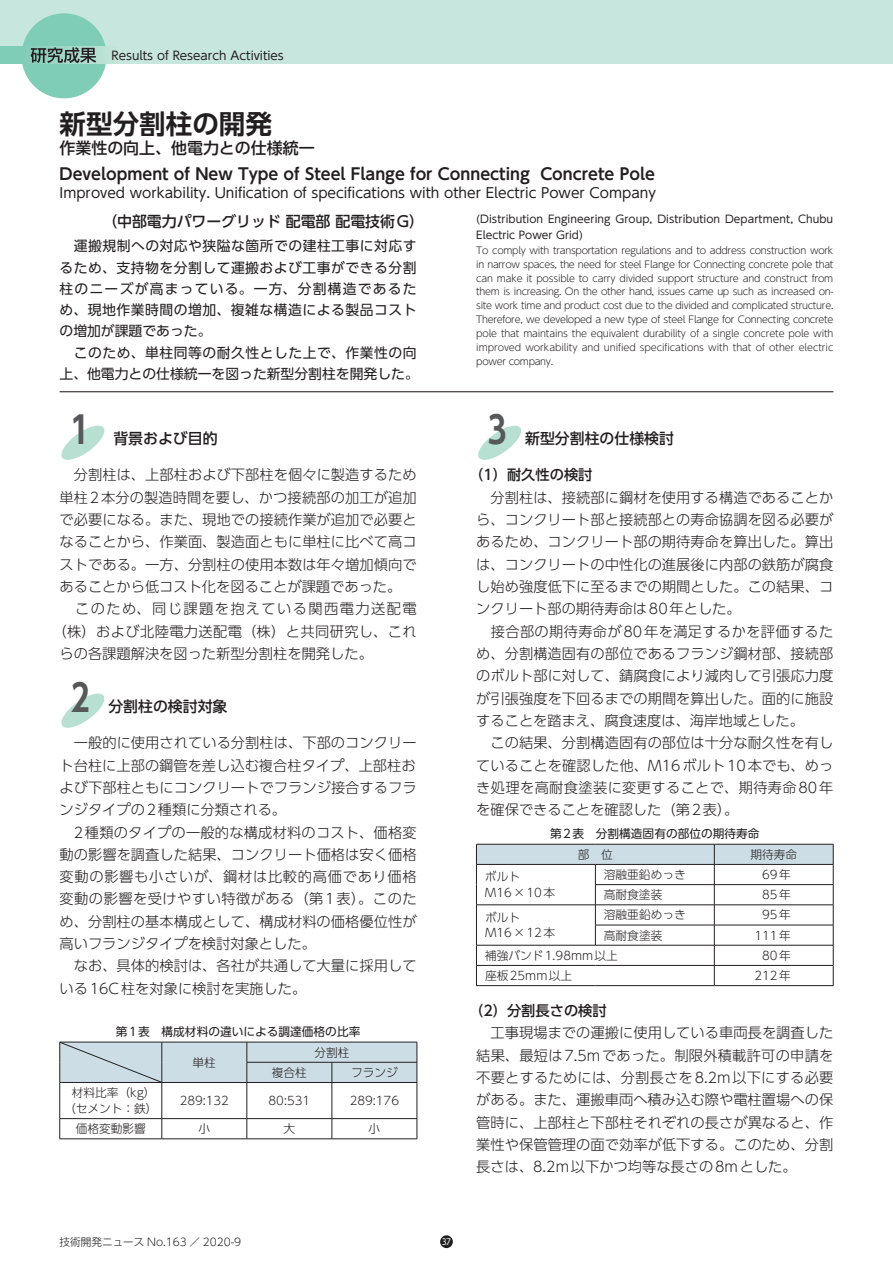
<style>
.page{position:relative;width:893px;height:1263px;background:#fff}
.page>*{position:absolute;margin:0;border:0;box-sizing:border-box;transform-origin:0 0}
.t1{font:700 37.2px "UD Shin Go Pro De";color:#57585a}
.t2{font:700 26.55px "UD Shin Go Pro De";color:#231f20}
.t3{font:700 15.9px "UD Shin Go Pro De";color:#231f20}
.t4{font:500 15.9px "UD Shin Go Pro";color:#231f20}
.t5{font:500 14.85px "UD Shin Go Pro";color:#231f20}
.t6{font:300 14.25px/22.4px "UD Shin Go Pro";letter-spacing:.005em;color:#231f20}
.t7{font:300 14.25px "UD Shin Go Pro";letter-spacing:.025em;color:#231f20}
.t8{font:300 14.25px "UD Shin Go Pro";letter-spacing:.1em;color:#231f20}
.t9{font:500 14.25px "UD Shin Go Pro";color:#231f20}
.t10{font:13.8px/21.3px "UD Shin Go Pro";letter-spacing:.035em;color:#231f20}
.t11{font:13.8px "UD Shin Go Pro";color:#231f20}
.t12{font:11.85px "UD Shin Go Pro";color:#231f20}
.t13{font:300 11.7px/15.9px "UD Shin Go Pro";color:#231f20}
.t14{font:11.7px "UD Shin Go Pro";color:#231f20}
.t15{font:10.65px/15.9px "UD Shin Go Pro";letter-spacing:.01em;color:#231f20}
.t16{font:300 10.65px "UD Shin Go Pro";color:#231f20}
.t17{font:300 9.6px/13.8px "UD Shin Go Pro";letter-spacing:-.005em;color:#231f20;text-align:justify}
.t18{font:8.55px "UD Shin Go Pro";color:#fff}
</style>
<div class="page">
<div style="left:0;top:0;width:893px;height:64px;background:#c7e6dd"></div>
<div style="left:22px;top:13px;width:85px;height:85px;background:#7fccb7;border-radius:50%"></div>
<svg style="left:0;top:47px;width:107px;height:17px"></svg>
<svg style="left:31px;top:47px;width:65px;height:16px"></svg>
<div style="left:440px;top:1235px;width:13px;height:13px;background:#231f20;border-radius:50%"></div>
<hr style="left:60px;top:391px;width:773px;height:1px;background:#231f20">
<svg style="left:61px;top:425px;width:44px;height:35px"></svg>
<svg style="left:61px;top:693px;width:44px;height:35px"></svg>
<hr style="left:162px;top:1083px;width:1px;height:35px;background:#231f20">
<hr style="left:247px;top:1083px;width:1px;height:35px;background:#231f20">
<hr style="left:332px;top:1083px;width:1px;height:35px;background:#231f20">
<svg style="left:162px;top:1119px;width:1px;height:19px"></svg>
<svg style="left:247px;top:1119px;width:1px;height:19px"></svg>
<svg style="left:332px;top:1119px;width:1px;height:19px"></svg>
<hr style="left:60px;top:1118px;width:102px;height:1px;background:#231f20">
<hr style="left:162px;top:1118px;width:85px;height:1px;background:#231f20">
<hr style="left:247px;top:1118px;width:85px;height:1px;background:#231f20">
<hr style="left:332px;top:1118px;width:85px;height:1px;background:#231f20">
<hr style="left:59px;top:1083px;width:1px;height:35px;background:#231f20">
<hr style="left:417px;top:1083px;width:1px;height:35px;background:#231f20">
<svg style="left:59px;top:1119px;width:1px;height:19px"></svg>
<svg style="left:417px;top:1119px;width:1px;height:19px"></svg>
<hr style="left:60px;top:1138px;width:102px;height:1px;background:#231f20">
<hr style="left:162px;top:1138px;width:85px;height:1px;background:#231f20">
<hr style="left:247px;top:1138px;width:85px;height:1px;background:#231f20">
<hr style="left:332px;top:1138px;width:85px;height:1px;background:#231f20">
<hr style="left:60px;top:1082px;width:102px;height:1px;background:#231f20">
<hr style="left:247px;top:1082px;width:85px;height:1px;background:#231f20">
<hr style="left:332px;top:1082px;width:85px;height:1px;background:#231f20">
<hr style="left:162px;top:1082px;width:85px;height:1px;background:#231f20">
<svg style="left:59px;top:1042px;width:359px;height:40px;background:#c5d4dc"></svg>
<svg style="left:478px;top:425px;width:43px;height:35px"></svg>
<hr style="left:714px;top:985px;width:119px;height:1px;background:#231f20">
<hr style="left:476px;top:985px;width:119px;height:1px;background:#231f20">
<hr style="left:595px;top:985px;width:119px;height:1px;background:#231f20">
<svg style="left:476px;top:844px;width:358px;height:141px"></svg>
<hr style="left:476px;top:864px;width:119px;height:1px;background:#231f20">
<hr style="left:595px;top:864px;width:119px;height:1px;background:#231f20">
<p class="t12" style="left:111px;top:46px;width:174px">Results of Research Activities</p>
<h2 class="t2" style="left:60px;top:102px;width:214px">新型分割柱の開発</h2>
<p class="t4" style="left:60px;top:135px;width:257px">作業性の向上、他電力との仕様統一</p>
<p class="t3" style="left:60px;top:161px;width:597px">Development of New Type of Steel Flange for Connecting Concrete Pole</p>
<p class="t11" style="left:60px;top:182px;width:598px">Improved workability. Unification of specifications with other Electric Power Company</p>
<p class="t5" style="left:102px;top:209px;width:323px">（中部電力パワーグリッド 配電部 配電技術G）</p>
<p class="t10" style="left:60px;top:235px;width:361px">　運搬規制への対応や狭隘な箇所での建柱工事に対応するため、支持物を分割して運搬および工事ができる分割柱のニーズが高まっている。一方、分割構造であるため、現地作業時間の増加、複雑な構造による製品コストの増加が課題であった。<br>　このため、単柱同等の耐久性とした上で、作業性の向上、他電力との仕様統一を図った新型分割柱を開発した。</p>
<p class="t15" style="left:476px;top:211px;width:358px">(Distribution Engineering Group, Distribution Department, Chubu<br>Electric Power Grid)</p>
<p class="t17" style="left:476px;top:243px;width:359px">To comply with transportation regulations and to address construction work in narrow spaces, the need for steel Flange for Connecting concrete pole that can make it possible to carry divided support structure and construct from them is increasing. On the other hand, issues came up such as increased on&shy;site work time and product cost due to the divided and complicated structure.<br>Therefore, we developed a new type of steel Flange for Connecting concrete pole that maintains the equivalent durability of a single concrete pole with improved workability and unified specifications with that of other electric power company.</p>
<h1 class="t1" style="left:71px;top:399px;width:20px">1</h1>
<p class="t5" style="left:113px;top:426px;width:106px">背景および目的</p>
<p class="t6" style="left:60px;top:463px;width:359px">　分割柱は、上部柱および下部柱を個々に製造するため</p>
<p class="t6" style="left:60px;top:485px;width:359px">単柱2本分の製造時間を要し、かつ接続部の加工が追加</p>
<p class="t6" style="left:60px;top:508px;width:359px">で必要になる。また、現地での接続作業が追加で必要と</p>
<p class="t6" style="left:60px;top:530px;width:359px">なることから、作業面、製造面ともに単柱に比べて高コ</p>
<p class="t6" style="left:60px;top:552px;width:359px">ストである。一方、分割柱の使用本数は年々増加傾向で</p>
<p class="t6" style="left:60px;top:575px;width:343px">あることから低コスト化を図ることが課題であった。</p>
<p class="t8" style="left:60px;top:597px;width:359px">　このため、同じ課題を抱えている関西電力送配電</p>
<p class="t7" style="left:52px;top:620px;width:366px">（株）および北陸電力送配電（株）と共同研究し、これ</p>
<p class="t6" style="left:60px;top:642px;width:315px">らの各課題解決を図った新型分割柱を開発した。</p>
<h1 class="t1" style="left:71px;top:667px;width:20px">2</h1>
<p class="t5" style="left:108px;top:694px;width:121px">分割柱の検討対象</p>
<p class="t6" style="left:60px;top:731px;width:359px">　一般的に使用されている分割柱は、下部のコンクリート台柱に上部の鋼管を差し込む複合柱タイプ、上部柱および下部柱ともにコンクリートでフランジ接合するフランジタイプの2種類に分類される。<br>　2種類のタイプの一般的な構成材料のコスト、価格変動の影響を調査した結果、コンクリート価格は安く価格変動の影響も小さいが、鋼材は比較的高価であり価格変動の影響を受けやすい特徴がある（第1表）。このため、分割柱の基本構成として、構成材料の価格優位性が高いフランジタイプを検討対象とした。<br>　なお、具体的検討は、各社が共通して大量に採用している16C柱を対象に検討を実施した。</p>
<p class="t14" style="left:116px;top:1022px;width:246px">第1表　構成材料の違いによる調達価格の比率</p>
<p class="t13" style="left:193px;top:1054px;width:25px">単柱</p>
<p class="t13" style="left:314px;top:1044px;width:37px">分割柱</p>
<p class="t13" style="left:272px;top:1064px;width:37px">複合柱</p>
<p class="t13" style="left:351px;top:1064px;width:48px">フランジ</p>
<p class="t13" style="left:64px;top:1084px;width:95px;text-align:center">材料比率（kg）（セメント：鉄）</p>
<p class="t13" style="left:180px;top:1092px;width:51px">289:132</p>
<p class="t13" style="left:269px;top:1092px;width:43px">80:531</p>
<p class="t13" style="left:350px;top:1092px;width:51px">289:176</p>
<p class="t13" style="left:76px;top:1120px;width:72px">価格変動影響</p>
<p class="t13" style="left:198px;top:1120px;width:13px">小</p>
<p class="t13" style="left:284px;top:1120px;width:13px">大</p>
<p class="t13" style="left:369px;top:1120px;width:13px">小</p>
<p class="t16" style="left:60px;top:1233px;width:183px">技術開発ニュース No.163 ／ 2020-9</p>
<p class="t18" style="left:442px;top:1235px;width:10px">37</p>
<h1 class="t1" style="left:488px;top:399px;width:20px">3</h1>
<p class="t5" style="left:525px;top:426px;width:150px">新型分割柱の仕様検討</p>
<p class="t9" style="left:469px;top:463px;width:125px">（1）耐久性の検討</p>
<p class="t6" style="left:476px;top:485px;width:359px">　分割柱は、接続部に鋼材を使用する構造であることから、コンクリート部と接続部との寿命協調を図る必要があるため、コンクリート部の期待寿命を算出した。算出は、コンクリートの中性化の進展後に内部の鉄筋が腐食し始め強度低下に至るまでの期間とした。この結果、コンクリート部の期待寿命は80年とした。<br>　接合部の期待寿命が80年を満足するかを評価するため、分割構造固有の部位であるフランジ鋼材部、接続部のボルト部に対して、錆腐食により減肉して引張応力度が引張強度を下回るまでの期間を算出した。面的に施設することを踏まえ、腐食速度は、海岸地域とした。<br>　この結果、分割構造固有の部位は十分な耐久性を有していることを確認した他、M16ボルト10本でも、めっき処理を高耐食塗装に変更することで、期待寿命80年を確保できることを確認した（第2表）。</p>
<p class="t14" style="left:550px;top:824px;width:211px">第2表　分割構造固有の部位の期待寿命</p>
<p class="t13" style="left:578px;top:846px;width:37px">部　位</p>
<p class="t13" style="left:750px;top:846px;width:48px">期待寿命</p>
<p class="t13" style="left:485px;top:868px;width:72px">ボルト<br>M16×10本</p>
<p class="t13" style="left:604px;top:866px;width:83px">溶融亜鉛めっき</p>
<p class="t13" style="left:762px;top:866px;width:30px">69年</p>
<p class="t13" style="left:604px;top:886px;width:60px">高耐食塗装</p>
<p class="t13" style="left:762px;top:886px;width:30px">85年</p>
<p class="t13" style="left:485px;top:909px;width:72px">ボルト<br>M16×12本</p>
<p class="t13" style="left:604px;top:906px;width:83px">溶融亜鉛めっき</p>
<p class="t13" style="left:762px;top:906px;width:30px">95年</p>
<p class="t13" style="left:604px;top:927px;width:60px">高耐食塗装</p>
<p class="t13" style="left:754px;top:927px;width:38px">111年</p>
<p class="t13" style="left:485px;top:947px;width:134px">補強バンド1.98mm以上</p>
<p class="t13" style="left:762px;top:947px;width:30px">80年</p>
<p class="t13" style="left:485px;top:967px;width:89px">座板25mm以上</p>
<p class="t13" style="left:754px;top:967px;width:38px">212年</p>
<p class="t9" style="left:469px;top:999px;width:139px">（2）分割長さの検討</p>
<p class="t6" style="left:476px;top:1021px;width:359px;text-align:justify">　工事現場までの運搬に使用している車両長を調査した結果、最短は7.5mであった。制限外積載許可の申請を不要とするためには、分割長さを8.2m以下にする必要がある。また、運搬車両へ積み込む際や電柱置場への保管時に、上部柱と下部柱それぞれの長さが異なると、作業性や保管管理の面で効率が低下する。このため、分割長さは、8.2m以下かつ均等な長さの8mとした。</p>
</div>
